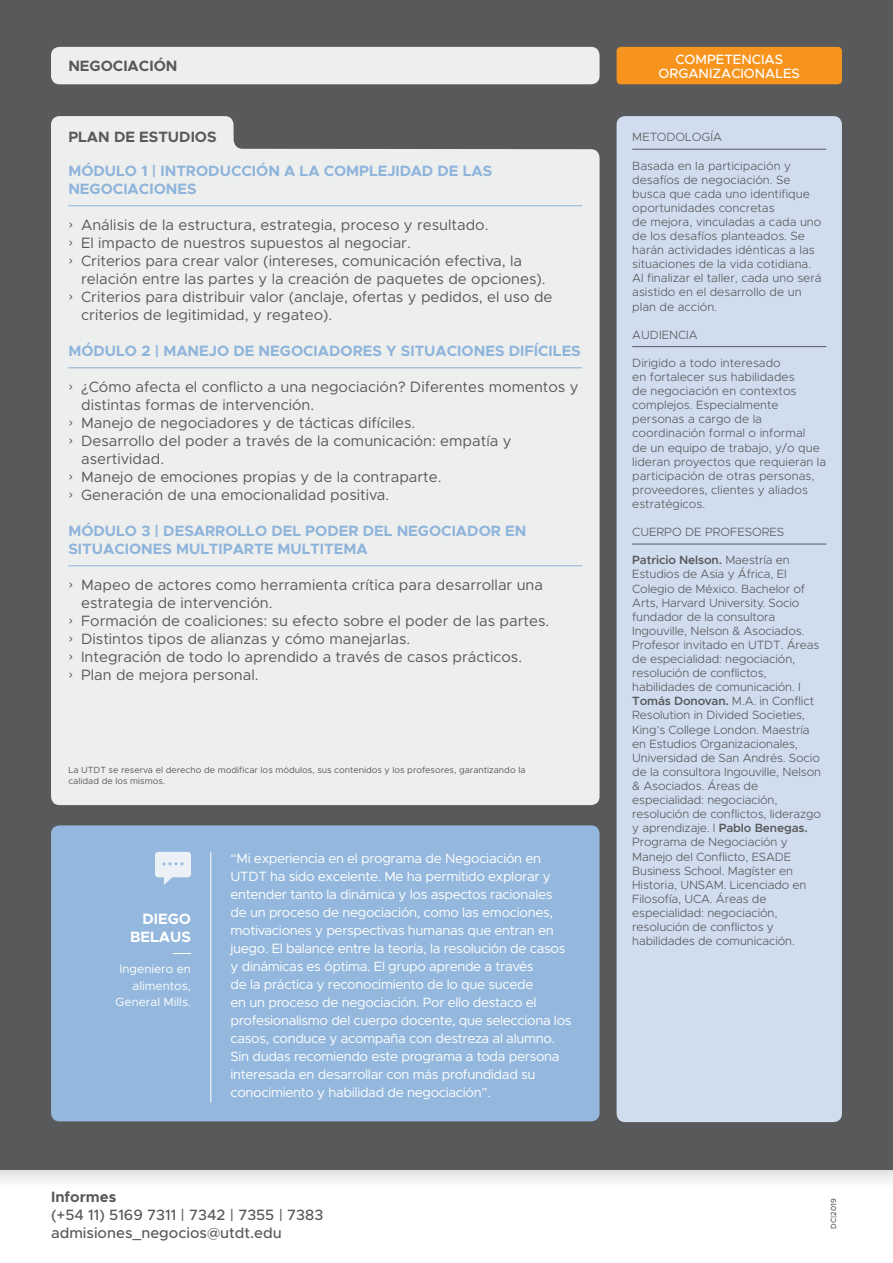
<style>
.page{position:relative;width:893px;height:1263px;background:#fff}
.page>*{position:absolute;margin:0;border:0;box-sizing:border-box;transform-origin:0 0}
.t1{font:15px "Metropolis";color:#58595b}
.t2{font:700 15px/18px "Metropolis";color:#8eb4db}
.t3{font:500 15px/18px "Metropolis";color:#58595b}
.t4{font:700 15px "Metropolis";color:#58595b}
.t5{font:700 15px/18px "Metropolis";color:#fff;text-align:right}
.t6{font:13.5px/18px "Metropolis";letter-spacing:-.025em;color:#fff}
.t7{font:500 13.5px/13.5px "Metropolis";color:#fff;text-align:center}
.t8{font:300 12px/14.1px "Metropolis";letter-spacing:-.01em;color:#58595b}
.t9{font:12px/16.5px "Metropolis";color:#fff;text-align:right}
.t10{font:9px/10.5px "Metropolis";color:#58595b}
.t11{font:500 7.5px "Metropolis";color:#58595b}
.s1{font-family:"Helvetica Neue LT Std";font-weight:300;font-size:18px}
.s2{font-weight:600}
</style>
<div class="page">
<svg style="left:0;top:1169px;width:893px;height:12px"></svg>
<div style="left:0;top:0;width:893px;height:1169px;background:#58595b"></div>
<div style="left:51px;top:116px;width:549px;height:689px;background:#edeeee"></div>
<div style="left:617px;top:116px;width:225px;height:1006px;background:#d0ddef;border-radius:9px"></div>
<hr style="left:68px;top:205px;width:514px;height:1px;background:#8eb4db">
<hr style="left:68px;top:367px;width:514px;height:1px;background:#8eb4db">
<hr style="left:68px;top:565px;width:514px;height:1px;background:#8eb4db">
<hr style="left:632px;top:149px;width:194px;height:1px;background:#58595b">
<hr style="left:632px;top:346px;width:194px;height:1px;background:#58595b">
<hr style="left:632px;top:544px;width:194px;height:1px;background:#58595b">
<div style="left:51px;top:47px;width:549px;height:37px;background:#edeeee;border-radius:9px"></div>
<div style="left:617px;top:47px;width:225px;height:37px;background:#f7941e;border-radius:4px"></div>
<div style="left:51px;top:825px;width:549px;height:296px;background:#94b8dd;border-radius:9px"></div>
<svg style="left:173px;top:953px;width:18px;height:1px"></svg>
<svg style="left:155px;top:852px;width:36px;height:33px"></svg>
<hr style="left:210px;top:852px;width:1px;height:250px;background:#fff">
<p class="t4" style="left:68px;top:56px;width:111px">NEGOCIACIÓN</p>
<p class="t4" style="left:68px;top:128px;width:150px">PLAN DE ESTUDIOS</p>
<p class="t2" style="left:68px;top:162px;width:425px">MÓDULO 1 | INTRODUCCIÓN A LA COMPLEJIDAD DE LAS<br>NEGOCIACIONES</p>
<p class="t1" style="left:68px;top:216px;width:422px"><span class="s1">›</span> Análisis de la estructura, estrategia, proceso y resultado.</p>
<p class="t1" style="left:68px;top:234px;width:344px"><span class="s1">›</span> El impacto de nuestros supuestos al negociar.</p>
<p class="t1" style="left:68px;top:252px;width:455px"><span class="s1">›</span> Criterios para crear valor (intereses, comunicación efectiva, la</p>
<p class="t1" style="left:81px;top:270px;width:466px">relación entre las partes y la creación de paquetes de opciones).</p>
<p class="t1" style="left:68px;top:288px;width:486px"><span class="s1">›</span> Criterios para distribuir valor (anclaje, ofertas y pedidos, el uso de</p>
<p class="t1" style="left:81px;top:306px;width:253px">criterios de legitimidad, y regateo).</p>
<p class="t2" style="left:68px;top:342px;width:514px">MÓDULO 2 | MANEJO DE NEGOCIADORES Y SITUACIONES DIFÍCILES</p>
<p class="t1" style="left:68px;top:378px;width:512px"><span class="s1">›</span> ¿Cómo afecta el conflicto a una negociación? Diferentes momentos y</p>
<p class="t1" style="left:81px;top:396px;width:235px">distintas formas de intervención.</p>
<p class="t1" style="left:68px;top:414px;width:348px"><span class="s1">›</span> Manejo de negociadores y de tácticas difíciles.</p>
<p class="t1" style="left:68px;top:432px;width:445px"><span class="s1">›</span> Desarrollo del poder a través de la comunicación: empatía y</p>
<p class="t1" style="left:81px;top:450px;width:85px">asertividad.</p>
<p class="t1" style="left:68px;top:468px;width:375px"><span class="s1">›</span> Manejo de emociones propias y de la contraparte.</p>
<p class="t1" style="left:68px;top:486px;width:322px"><span class="s1">›</span> Generación de una emocionalidad positiva.</p>
<p class="t2" style="left:68px;top:522px;width:460px">MÓDULO 3 | DESARROLLO DEL PODER DEL NEGOCIADOR EN<br>SITUACIONES MULTIPARTE MULTITEMA</p>
<p class="t1" style="left:68px;top:576px;width:476px"><span class="s1">›</span> Mapeo de actores como herramienta crítica para desarrollar una</p>
<p class="t1" style="left:81px;top:594px;width:193px">estrategia de intervención.</p>
<p class="t1" style="left:68px;top:612px;width:482px"><span class="s1">›</span> Formación de coaliciones: su efecto sobre el poder de las partes.</p>
<p class="t1" style="left:68px;top:630px;width:343px"><span class="s1">›</span> Distintos tipos de alianzas y cómo manejarlas.</p>
<p class="t1" style="left:68px;top:648px;width:455px"><span class="s1">›</span> Integración de todo lo aprendido a través de casos prácticos.</p>
<p class="t1" style="left:68px;top:666px;width:192px"><span class="s1">›</span> Plan de mejora personal.</p>
<p class="t10" style="left:68px;top:765px;width:459px">La UTDT se reserva el derecho de modificar los módulos, sus contenidos y los profesores, garantizando la calidad de los mismos.</p>
<p class="t5" style="left:130px;top:910px;width:62px">DIEGO<br>BELAUS</p>
<p class="t9" style="left:116px;top:961px;width:77px">Ingeniero en alimentos,<br>General Mills.</p>
<p class="t6" style="left:231px;top:849px;width:342px">“Mi experiencia en el programa de Negociación en UTDT ha sido excelente. Me ha permitido explorar y entender tanto la dinámica y los aspectos racionales de un proceso de negociación, como las emociones, motivaciones y perspectivas humanas que entran en juego. El balance entre la teoría, la resolución de casos y dinámicas es óptima. El grupo aprende a través<br>de la práctica y reconocimiento de lo que sucede<br>en un proceso de negociación. Por ello destaco el profesionalismo del cuerpo docente, que selecciona los casos, conduce y acompaña con destreza al alumno.<br>Sin dudas recomiendo este programa a toda persona interesada en desarrollar con más profundidad su conocimiento y habilidad de negociación”.</p>
<p class="t7" style="left:659px;top:53px;width:143px">COMPETENCIAS<br>ORGANIZACIONALES</p>
<p class="t8" style="left:632px;top:130px;width:91px">METODOLOGÍA</p>
<p class="t8" style="left:632px;top:158px;width:191px">Basada en la participación y desafíos de negociación. Se busca que cada uno identifique oportunidades concretas<br>de mejora, vinculadas a cada uno de los desafíos planteados. Se harán actividades idénticas a las situaciones de la vida cotidiana.<br>Al finalizar el taller, cada uno será asistido en el desarrollo de un plan de acción.</p>
<p class="t8" style="left:632px;top:327px;width:67px">AUDIENCIA</p>
<p class="t8" style="left:632px;top:356px;width:196px">Dirigido a todo interesado<br>en fortalecer sus habilidades<br>de negociación en contextos complejos. Especialmente personas a cargo de la coordinación formal o informal<br>de un equipo de trabajo, y/o que lideran proyectos que requieran la participación de otras personas, proveedores, clientes y aliados estratégicos.</p>
<p class="t8" style="left:632px;top:525px;width:153px">CUERPO DE PROFESORES</p>
<p class="t8" style="left:632px;top:553px;width:190px"><span class="s2">Patricio Nelson.</span> Maestría en<br>Estudios de Asia y África, El<br>Colegio de México. Bachelor of<br>Arts, Harvard University. Socio fundador de la consultora<br>Ingouville, Nelson &amp; Asociados.<br>Profesor invitado en UTDT. Áreas de especialidad: negociación, resolución de conflictos, habilidades de comunicación. I<br><span class="s2">Tomás Donovan.</span> M.A. in Conflict<br>Resolution in Divided Societies,<br>King’s College London. Maestría en Estudios Organizacionales,<br>Universidad de San Andrés. Socio de la consultora Ingouville, Nelson &amp; Asociados. Áreas de especialidad: negociación, resolución de conflictos, liderazgo y aprendizaje. I <span class="s2">Pablo Benegas.<br></span>Programa de Negociación y<br>Manejo del Conflicto, ESADE<br>Business School. Magíster en<br>Historia, UNSAM. Licenciado en<br>Filosofía, UCA. Áreas de especialidad: negociación, resolución de conflictos y habilidades de comunicación.</p>
<p class="t4" style="left:51px;top:1187px;width:67px">Informes</p>
<p class="t3" style="left:51px;top:1205px;width:274px">(+54 11) 5169 7311 | 7342 | 7355 | 7383 admisiones_negocios@utdt.edu</p>
<p class="t11" style="left:829px;top:1229px;width:32px;rotate:-90deg">DC|2019</p>
</div>
